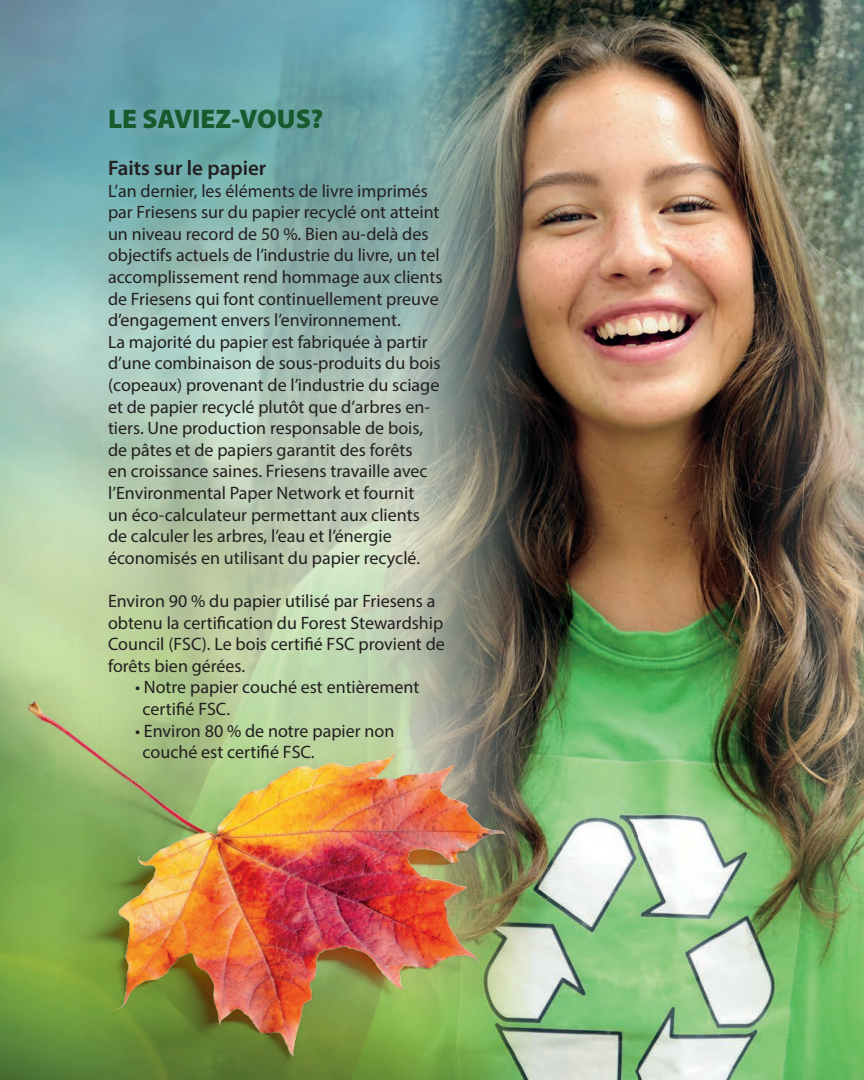
<style>
.page{position:relative;width:864px;height:1080px;background:#fff}
.page>*{position:absolute;margin:0;border:0;box-sizing:border-box;transform-origin:0 0}
.t1{font:900 27px "Myriad Pro";color:#185a2e}
.t2{font:600 21px "Myriad Pro";color:#231f20}
.t3{font:18px/21.6px "Myriad Pro";color:#231f20}
</style>
<div class="page">
<img style="left:0;top:0;width:44px;height:673px">
<img style="left:44px;top:0;width:364px;height:673px">
<img style="left:637px;top:0;width:227px;height:1080px">
<img style="left:408px;top:0;width:229px;height:1080px">
<img style="left:0;top:673px;width:594px;height:407px">
<p class="t1" style="left:108px;top:101px;width:217px">LE SAVIEZ-VOUS?</p>
<p class="t2" style="left:108px;top:155px;width:160px">Faits sur le papier</p>
<p class="t3" style="left:108px;top:180px;width:336px">L’an dernier, les éléments de livre imprimés par Friesens sur du papier recyclé ont atteint un niveau record de 50 %. Bien au-delà des objectifs actuels de l’industrie du livre, un tel accomplissement rend hommage aux clients de Friesens qui font continuellement preuve d’engagement envers l’environnement.<br>La majorité du papier est fabriquée à partir d’une combinaison de sous-produits du bois (copeaux) provenant de l’industrie du sciage et de papier recyclé plutôt que d’arbres en&shy;tiers. Une production responsable de bois, de pâtes et de papiers garantit des forêts<br>en croissance saines. Friesens travaille avec l’Environmental Paper Network et fournit<br>un éco-calculateur permettant aux clients de calculer les arbres, l’eau et l’énergie économisés en utilisant du papier recyclé.</p>
<p class="t3" style="left:108px;top:590px;width:338px">Environ 90 % du papier utilisé par Friesens a obtenu la certification du Forest Stewardship Council (FSC). Le bois certifié FSC provient de forêts bien gérées.</p>
<p class="t3" style="left:143px;top:676px;width:278px;text-indent:-8px">• Notre papier couché est entièrement certifié FSC.</p>
<p class="t3" style="left:143px;top:720px;width:253px;text-indent:-8px">• Environ 80 % de notre papier non couché est certifié FSC.</p>
</div>
